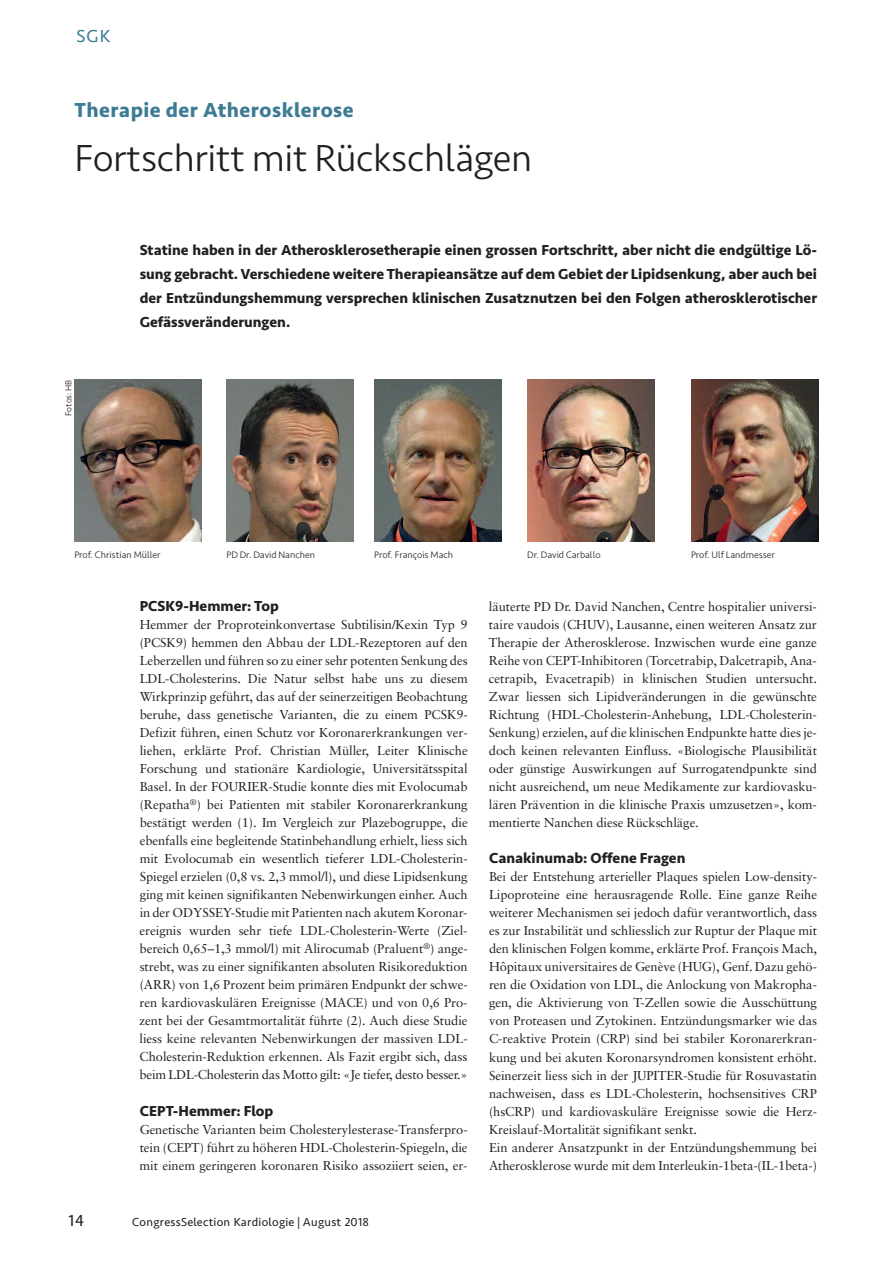
<style>
.page{position:relative;width:893px;height:1263px;background:#fff}
.page>*{position:absolute;margin:0;border:0;box-sizing:border-box;transform-origin:0 0}
.t1{font:300 39px "Seravek";letter-spacing:-.01em;color:#231f20}
.t2{font:700 21px "Seravek";letter-spacing:.025em;color:#3c7b93}
.t3{font:18px "Seravek";color:#3c7b93}
.t4{font:16.5px "Seravek";color:#231f20}
.t5{font:700 15px/24px "Seravek";color:#231f20;text-align:justify}
.t6{font:12.9px/18px "Sabon";letter-spacing:-.005em;color:#231f20;text-align:justify}
.t7{font:12px "Seravek";letter-spacing:.025em;color:#231f20}
.t8{font:300 9.75px "Seravek";color:#231f20}
.t9{font:300 9px "Seravek";color:#231f20}
</style>
<div class="page">
<img style="left:74px;top:380px;width:128px;height:161px">
<img style="left:226px;top:380px;width:128px;height:161px">
<img style="left:374px;top:380px;width:128px;height:161px">
<img style="left:527px;top:380px;width:128px;height:161px">
<img style="left:691px;top:380px;width:127px;height:161px">
<h3 class="t3" style="left:76px;top:22px;width:35px">SGK</h3>
<h2 class="t2" style="left:74px;top:93px;width:281px">Therapie der Atherosklerose</h2>
<h1 class="t1" style="left:74px;top:135px;width:459px">Fortschritt mit Rückschlägen</h1>
<p class="t9" style="left:63px;top:416px;width:38px;rotate:-90deg">Fotos: HB</p>
<p class="t5" style="left:140px;top:238px;width:679px">Statine haben in der Atherosklerosetherapie einen grossen Fortschritt, aber nicht die endgültige Lö&shy;sung gebracht. Verschiedene weitere Therapieansätze auf dem Gebiet der Lipidsenkung, aber auch bei der Entzündungshemmung versprechen klinischen Zusatznutzen bei den Folgen atherosklerotischer Gefässveränderungen.</p>
<p class="t8" style="left:74px;top:549px;width:88px">Prof. Christian Müller</p>
<p class="t8" style="left:226px;top:549px;width:90px">PD Dr. David Nanchen</p>
<p class="t8" style="left:374px;top:549px;width:81px">Prof. François Mach</p>
<p class="t8" style="left:527px;top:549px;width:75px">Dr. David Carballo</p>
<p class="t8" style="left:691px;top:549px;width:85px">Prof. Ulf Landmesser</p>
<p class="t5" style="left:140px;top:594px;width:141px">PCSK9-Hemmer: Top</p>
<p class="t6" style="left:140px;top:617px;width:330px">Hemmer der Proproteinkonvertase Subtilisin/Kexin Typ 9 (PCSK9) hemmen den Abbau der LDL-Rezeptoren auf den Leberzellen und führen so zu einer sehr potenten Senkung des LDL-Cholesterins. Die Natur selbst habe uns zu diesem Wirkprinzip geführt, das auf der seinerzeitigen Beobachtung beruhe, dass genetische Varianten, die zu einem PCSK9- Defizit führen, einen Schutz vor Koronarerkrankungen ver&shy;liehen, erklärte Prof. Christian Müller, Leiter Klinische Forschung und stationäre Kardiologie, Universitätsspital Basel. In der FOURIER-Studie konnte dies mit Evolocumab (Repatha<sup>®</sup>) bei Patienten mit stabiler Koronarerkrankung bestätigt werden (1). Im Vergleich zur Plazebogruppe, die ebenfalls eine begleitende Statinbehandlung erhielt, liess sich mit Evolocumab ein wesentlich tieferer LDL-Cholesterin-Spiegel erzielen (0,8 vs. 2,3 mmol/l), und diese Lipidsenkung ging mit keinen signifikanten Nebenwirkungen einher. Auch in der ODYSSEY-Studie mit Patienten nach akutem Koronar&shy;ereignis wurden sehr tiefe LDL-Cholesterin-Werte (Ziel&shy;bereich 0,65–1,3 mmol/l) mit Alirocumab (Praluent<sup>®</sup>) ange&shy;strebt, was zu einer signifikanten absoluten Risikoreduktion (ARR) von 1,6 Prozent beim primären Endpunkt der schwe&shy;ren kardiovaskulären Ereignisse (MACE) und von 0,6 Pro&shy;zent bei der Gesamtmortalität führte (2). Auch diese Studie liess keine relevanten Nebenwirkungen der massiven LDL-Cholesterin-Reduktion erkennen. Als Fazit ergibt sich, dass beim LDL-Cholesterin das Motto gilt: «Je tiefer, desto besser.»</p>
<p class="t5" style="left:140px;top:1098px;width:135px">CEPT-Hemmer: Flop</p>
<p class="t6" style="left:140px;top:1121px;width:330px">Genetische Varianten beim Cholesterylesterase-Transferpro&shy;tein (CEPT) führt zu höheren HDL-Cholesterin-Spiegeln, die mit einem geringeren koronaren Risiko assoziiert seien, er-</p>
<p class="t4" style="left:68px;top:1207px;width:17px">14</p>
<p class="t7" style="left:132px;top:1212px;width:238px">CongressSelection Kardiologie | August 2018</p>
<p class="t6" style="left:489px;top:599px;width:330px">läuterte PD Dr. David Nanchen, Centre hospitalier universi&shy;taire vaudois (CHUV), Lausanne, einen weiteren Ansatz zur Therapie der Atherosklerose. Inzwischen wurde eine ganze Reihe von CEPT-Inhibitoren (Torcetrabip, Dalcetrapib, Ana&shy;cetrapib, Evacetrapib) in klinischen Studien untersucht.<br>Zwar liessen sich Lipidveränderungen in die gewünschte Richtung (HDL-Cholesterin-Anhebung, LDL-Cholesterin-Senkung) erzielen, auf die klinischen Endpunkte hatte dies je&shy;doch keinen relevanten Einfluss. «Biologische Plausibilität oder günstige Auswirkungen auf Surrogatendpunkte sind nicht ausreichend, um neue Medikamente zur kardiovasku&shy;lären Prävention in die klinische Praxis umzusetzen», kom&shy;mentierte Nanchen diese Rückschläge.</p>
<p class="t5" style="left:489px;top:846px;width:198px">Canakinumab: Offene Fragen</p>
<p class="t6" style="left:489px;top:869px;width:330px;text-align:left">Bei der Entstehung arterieller Plaques spielen Low-density-Lipoproteine eine herausragende Rolle. Eine ganze Reihe weiterer Mechanismen sei jedoch dafür verantwortlich, dass es zur Instabilität und schliesslich zur Ruptur der Plaque mit den klinischen Folgen komme, erklärte Prof. François Mach, Hôpitaux universitaires de Genève (HUG), Genf. Dazu gehö&shy;ren die Oxidation von LDL, die Anlockung von Makropha&shy;gen, die Aktivierung von T-Zellen sowie die Ausschüttung von Proteasen und Zytokinen. Entzündungsmarker wie das C-reaktive Protein (CRP) sind bei stabiler Koronarerkran&shy;kung und bei akuten Koronarsyndromen konsistent erhöht.<br>Seinerzeit liess sich in der JUPITER-Studie für Rosuvastatin nachweisen, dass es LDL-Cholesterin, hochsensitives CRP (hsCRP) und kardiovaskuläre Ereignisse sowie die Herz-Kreislauf-Mortalität signifikant senkt.<br>Ein anderer Ansatzpunkt in der Entzündungshemmung bei Atherosklerose wurde mit dem Interleukin-1beta-(IL-1beta-)</p>
</div>
